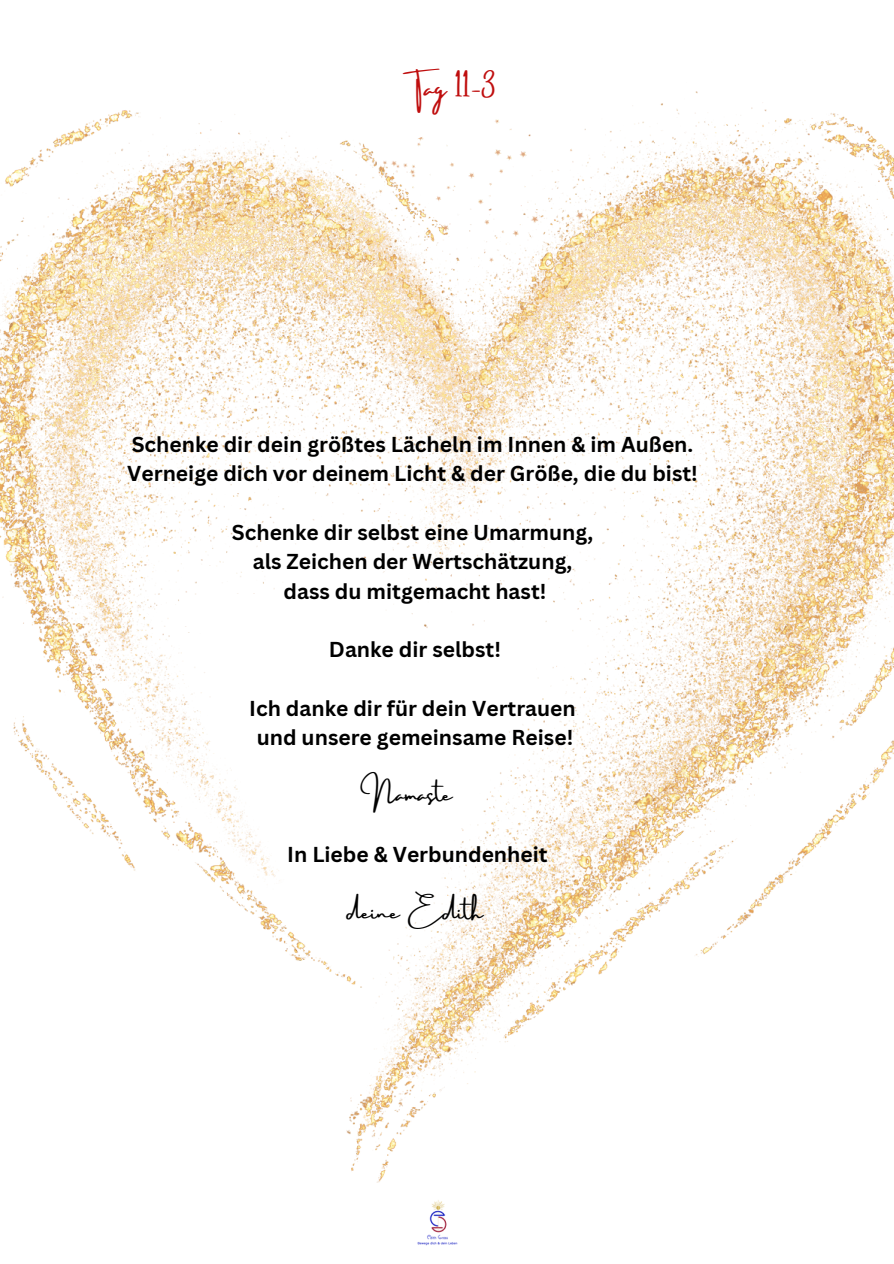
<style>
.page{position:relative;width:894px;height:1264px;background:#fff}
.page>*{position:absolute;margin:0;border:0;box-sizing:border-box;transform-origin:0 0}
.t1{font:24px "Amsterdam Three";color:#bf0e0e}
.t2{font:700 21px "Canva Sans";color:#000}
.t3{font:21px "Amsterdam Three";color:#000}
</style>
<div class="page">
<img style="left:417px;top:1200px;width:41px;height:46px">
<img style="left:0;top:91px;width:893px;height:1091px">
<p class="t1" style="left:415px;top:75px;width:81px">Tag 11-3</p>
<p class="t2" style="left:132px;top:429px;width:563px">Schenke dir dein größtes Lächeln im Innen &amp; im Außen.</p>
<p class="t2" style="left:127px;top:459px;width:572px">Verneige dich vor deinem Licht &amp; der Größe, die du bist!</p>
<p class="t2" style="left:232px;top:517px;width:363px">Schenke dir selbst eine Umarmung,</p>
<p class="t2" style="left:253px;top:547px;width:321px">als Zeichen der Wertschätzung,</p>
<p class="t2" style="left:283px;top:576px;width:264px">dass du mitgemacht hast!</p>
<p class="t2" style="left:329px;top:634px;width:173px">Danke dir selbst!</p>
<p class="t2" style="left:249px;top:693px;width:328px">Ich danke dir für dein Vertrauen</p>
<p class="t2" style="left:257px;top:722px;width:318px">und unsere gemeinsame Reise!</p>
<p class="t3" style="left:369px;top:783px;width:84px">Namaste</p>
<p class="t2" style="left:287px;top:839px;width:262px">In Liebe &amp; Verbundenheit</p>
<p class="t3" style="left:347px;top:900px;width:137px">deine Edith</p>
</div>
